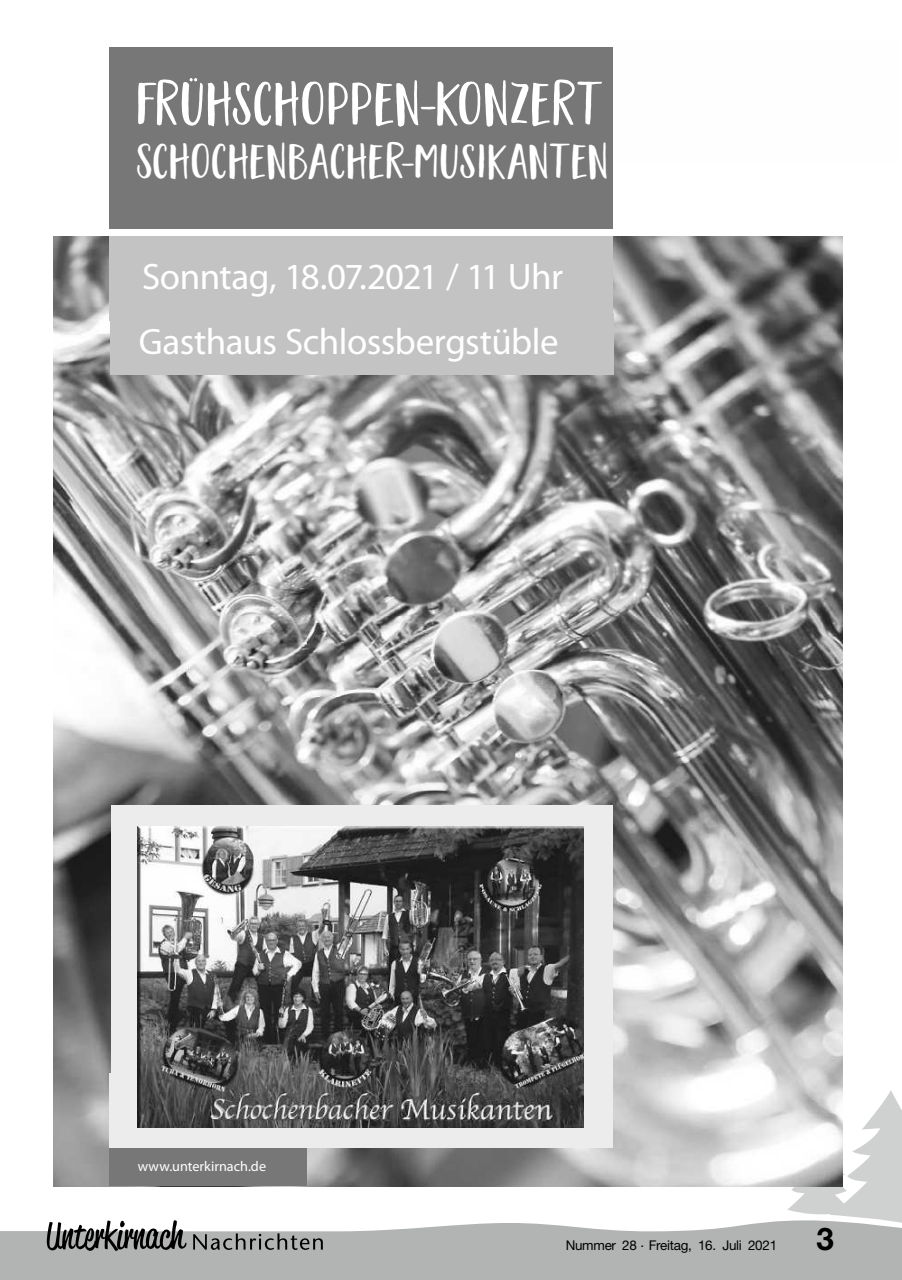
<style>
.page{position:relative;width:902px;height:1280px;background:#fff}
.page>*{position:absolute;margin:0;border:0;box-sizing:border-box;transform-origin:0 0}
.t1{font:56.85px "Garden Grown Caps";letter-spacing:.04em;color:#fff}
.t2{font:45.45px "Garden Grown Caps";letter-spacing:.04em;color:#fff}
.t3{font:45.45px "Myriad Pro";letter-spacing:-.025em;color:#fff}
.t4{font:36.9px "Myriad Pro";letter-spacing:-.015em;color:#fff}
.t5{font:700 31.35px "Helvetica Neue";color:#000}
.t6{font:14.25px "Myriad Pro";color:#fff}
.t7{font:13.35px "Helvetica Neue";letter-spacing:-.02em;color:#000}
</style>
<div class="page">
<svg style="left:186px;top:1221px;width:715px;height:59px;background:#babbbb"></svg>
<svg style="left:787px;top:1090px;width:114px;height:143px"></svg>
<svg style="left:193px;top:1233px;width:130px;height:17px;background:#878787"></svg>
<svg style="left:0;top:1220px;width:186px;height:60px;background:#a4a5a5"></svg>
<div style="left:109px;top:47px;width:503px;height:181px;background:#767776"></div>
<img style="left:53px;top:236px;width:789px;height:950px">
<div style="left:109px;top:1148px;width:198px;height:38px;background:#767776"></div>
<div style="left:109px;top:236px;width:503px;height:85px;background:#c3c3c4"></div>
<div style="left:109px;top:313px;width:504px;height:61px;background:#c3c3c4"></div>
<div style="left:111px;top:805px;width:501px;height:343px;background:#ececec"></div>
<img style="left:138px;top:826px;width:445px;height:302px">
<h1 class="t1" style="left:138px;top:72px;width:465px">FRÜHSCHOPPEN-KONZERT</h1>
<p class="t2" style="left:138px;top:136px;width:472px">SCHOCHENBACHER-MUSIKANTEN</p>
<p class="t3" style="left:137px;top:246px;width:339px">Freitag, 02.10.2020</p>
<p class="t4" style="left:142px;top:254px;width:422px">Sonntag, 18.07.2021 / 11 Uhr</p>
<p class="t4" style="left:139px;top:318px;width:421px">Gasthaus Schlossbergstüble</p>
<p class="t6" style="left:138px;top:1158px;width:130px">www.unterkirnach.de</p>
<p class="t7" style="left:565px;top:1238px;width:213px">Nummer 28 . Freitag, 16. Juli 2021</p>
<p class="t5" style="left:816px;top:1220px;width:19px">3</p>
</div>
